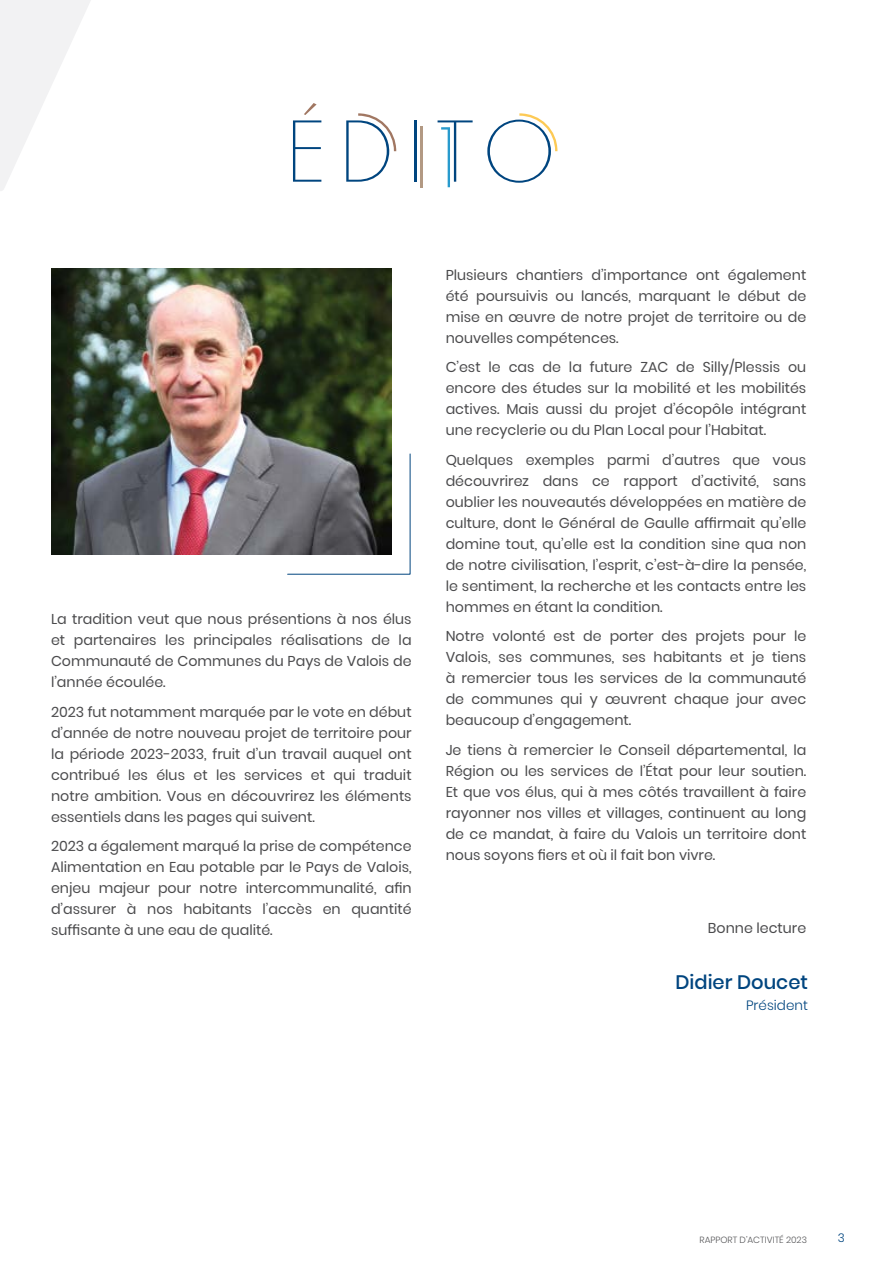
<style>
.page{position:relative;width:893px;height:1263px;background:#fff}
.page>*{position:absolute;margin:0;border:0;box-sizing:border-box;transform-origin:0 0}
.t1{font:500 19.5px "Poppins";color:#00457f}
.t2{font:14.25px/21px "Poppins";color:#4b4b4d;text-align:justify}
.t3{font:300 13.5px "Poppins";color:#00457f}
.t4{font:300 12px "Poppins";color:#00457f}
.t5{font:300 9px "Poppins";color:#58585a}
</style>
<div class="page">
<img style="left:51px;top:269px;width:340px;height:285px">
<svg style="left:293px;top:103px;width:28px;height:79px"></svg>
<hr style="left:414px;top:120px;width:2px;height:62px;background:#00457f">
<hr style="left:420px;top:126px;width:3px;height:61px;background:#b29983">
<svg style="left:438px;top:120px;width:35px;height:67px"></svg>
<svg style="left:346px;top:113px;width:50px;height:69px"></svg>
<svg style="left:487px;top:113px;width:70px;height:70px"></svg>
<svg style="left:287px;top:453px;width:124px;height:122px"></svg>
<svg style="left:0;top:0;width:91px;height:191px"></svg>
<p class="t2" style="left:51px;top:609px;width:362px">La tradition veut que nous présentions à nos élus et partenaires les principales réalisations de la Communauté de Communes du Pays de Valois de l’année écoulée.</p>
<p class="t2" style="left:51px;top:701px;width:362px">2023 fut notamment marquée par le vote en début d’année de notre nouveau projet de territoire pour la période 2023-2033, fruit d’un travail auquel ont contribué les élus et les services et qui traduit notre ambition. Vous en découvrirez les éléments essentiels dans les pages qui suivent.</p>
<p class="t2" style="left:51px;top:836px;width:362px">2023 a également marqué la prise de compétence Alimentation en Eau potable par le Pays de Valois, enjeu majeur pour notre intercommunalité, afin d’assurer à nos habitants l’accès en quantité suffisante à une eau de qualité.</p>
<p class="t2" style="left:446px;top:264px;width:362px">Plusieurs chantiers d’importance ont également été poursuivis ou lancés, marquant le début de mise en œuvre de notre projet de territoire ou de nouvelles compétences.</p>
<p class="t2" style="left:446px;top:357px;width:362px">C’est le cas de la future ZAC de Silly/Plessis ou encore des études sur la mobilité et les mobilités actives. Mais aussi du projet d’écopôle intégrant une recyclerie ou du Plan Local pour l’Habitat.</p>
<p class="t2" style="left:446px;top:449px;width:362px">Quelques exemples parmi d’autres que vous découvrirez dans ce rapport d’activité, sans oublier les nouveautés développées en matière de culture, dont le Général de Gaulle affirmait qu’elle domine tout, qu’elle est la condition sine qua non de notre civilisation, l’esprit, c’est-à-dire la pensée, le sentiment, la recherche et les contacts entre les hommes en étant la condition.</p>
<p class="t2" style="left:446px;top:626px;width:362px">Notre volonté est de porter des projets pour le Valois, ses communes, ses habitants et je tiens à remercier tous les services de la communauté de communes qui y œuvrent chaque jour avec beaucoup d’engagement.</p>
<p class="t2" style="left:446px;top:739px;width:362px">Je tiens à remercier le Conseil départemental, la Région ou les services de l’État pour leur soutien.<br>Et que vos élus, qui à mes côtés travaillent à faire rayonner nos villes et villages, continuent au long de ce mandat, à faire du Valois un territoire dont nous soyons fiers et où il fait bon vivre.</p>
<p class="t2" style="left:708px;top:917px;width:100px">Bonne lecture</p>
<h1 class="t1" style="left:676px;top:971px;width:134px">Didier Doucet</h1>
<p class="t3" style="left:746px;top:997px;width:63px">Président</p>
<p class="t5" style="left:699px;top:1234px;width:109px">RAPPORT D’ACTIVITÉ 2023</p>
<p class="t4" style="left:838px;top:1230px;width:9px">3</p>
</div>
